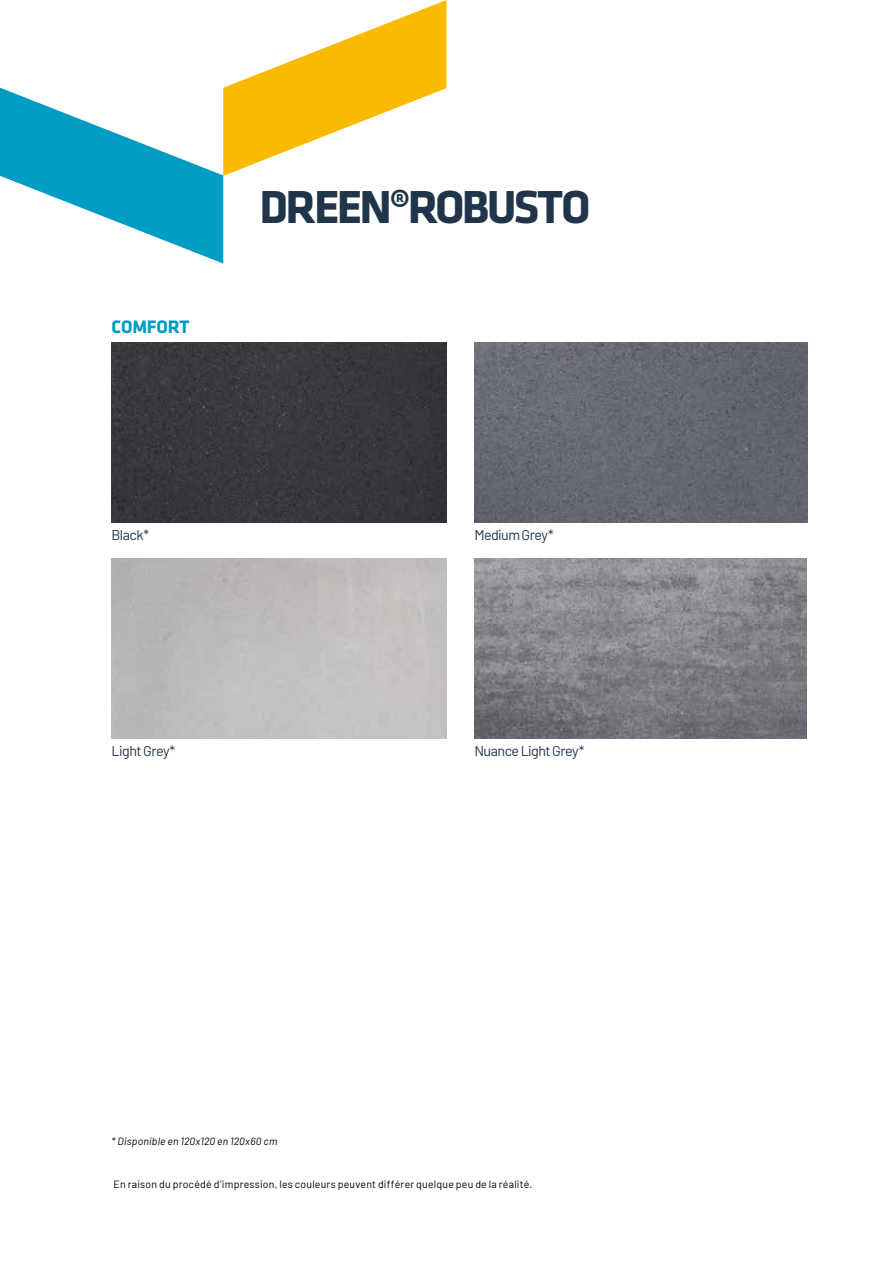
<style>
.page{position:relative;width:893px;height:1263px;background:#fff}
.page>*{position:absolute;margin:0;border:0;box-sizing:border-box;transform-origin:0 0}
.t1{font:700 48px "Klavika";letter-spacing:-.06em;color:#20354a}
.t2{font:700 18.75px "Klavika";letter-spacing:-.015em;color:#009cc4}
.t3{font:14.25px "Barlow";letter-spacing:-.035em;color:#20354a}
.t4{font:10.5px "Barlow";letter-spacing:.02em;color:#000}
.t5{font:italic 10.5px "Barlow";letter-spacing:.015em;color:#000}
</style>
<div class="page">
<svg style="left:0;top:0;width:446px;height:264px"></svg>
<div style="left:112px;top:342px;width:334px;height:180px;background:#38373d"></div>
<img style="left:474px;top:342px;width:333px;height:180px">
<img style="left:474px;top:558px;width:333px;height:180px">
<h2 class="t2" style="left:112px;top:316px;width:79px">COMFORT</h2>
<h1 class="t1" style="left:260px;top:181px;width:333px">DREEN®ROBUSTO</h1>
<h3 class="t3" style="left:112px;top:525px;width:39px">Black*</h3>
<h3 class="t3" style="left:474px;top:525px;width:81px">Medium Grey*</h3>
<h3 class="t3" style="left:112px;top:741px;width:65px">Light Grey*</h3>
<h3 class="t3" style="left:474px;top:741px;width:111px">Nuance Light Grey*</h3>
<p class="t5" style="left:112px;top:1133px;width:167px">* Disponible en 120x120 en 120x60 cm</p>
<p class="t4" style="left:114px;top:1177px;width:420px">En raison du procédé d’impression, les couleurs peuvent différer quelque peu de la réalité.</p>
</div>
